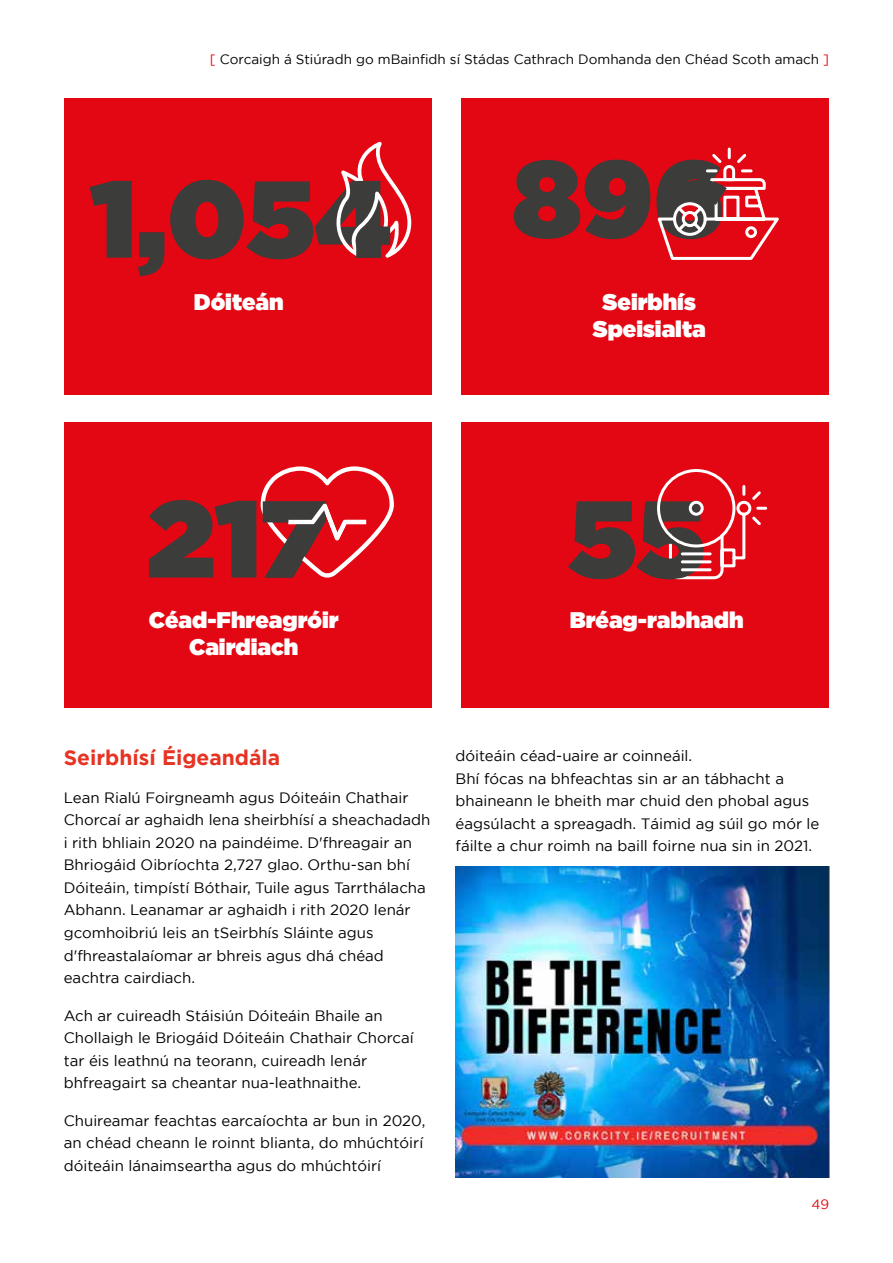
<style>
.page{position:relative;width:893px;height:1263px;background:#fff}
.page>*{position:absolute;margin:0;border:0;box-sizing:border-box;transform-origin:0 0}
.t1{font:108.9px "Gotham Ultra";color:#3c3c3b}
.t2{font:22.5px/27px "Gotham Ultra";color:#fff;text-align:center}
.t3{font:700 21px "Gotham";color:#e63323}
.t4{font:15px/22.5px "Gotham";color:#000}
.t5{font:13.5px "Gotham";color:#000}
.t6{font:13.5px "Gotham";color:#e30613}
.s1{color:#e30613}
</style>
<div class="page">
<div style="left:64px;top:98px;width:368px;height:297px;background:#e30613"></div>
<div style="left:64px;top:422px;width:368px;height:286px;background:#e30613"></div>
<div style="left:461px;top:98px;width:368px;height:297px;background:#e30613"></div>
<div style="left:461px;top:422px;width:368px;height:286px;background:#e30613"></div>
<img style="left:455px;top:866px;width:374px;height:312px">
<svg style="left:336px;top:142px;width:75px;height:116px"></svg>
<svg style="left:657px;top:147px;width:122px;height:113px"></svg>
<svg style="left:261px;top:466px;width:133px;height:112px"></svg>
<svg style="left:636px;top:483px;width:132px;height:97px"></svg>
<p class="t5" style="left:210px;top:52px;width:621px"><span class="s1">[</span> Corcaigh á Stiúradh go mBainfidh sí Stádas Cathrach Domhanda den Chéad Scoth amach <span class="s1">]</span></p>
<h1 class="t1" style="left:90px;top:156px;width:301px">1,054</h1>
<h2 class="t2" style="left:194px;top:288px;width:91px">Dóiteán</h2>
<h1 class="t1" style="left:513px;top:136px;width:214px">896</h1>
<h2 class="t2" style="left:593px;top:288px;width:114px">Seirbhís<br>Speisialta</h2>
<h1 class="t1" style="left:147px;top:476px;width:181px">217</h1>
<h2 class="t2" style="left:149px;top:606px;width:191px">Céad-Fhreagróir<br>Cairdiach</h2>
<h1 class="t1" style="left:568px;top:476px;width:139px">55</h1>
<h2 class="t2" style="left:570px;top:606px;width:175px">Bréag-rabhadh</h2>
<h3 class="t3" style="left:64px;top:746px;width:218px">Seirbhísí Éigeandála</h3>
<p class="t4" style="left:64px;top:786px;width:368px">Lean Rialú Foirgneamh agus Dóiteáin Chathair Chorcaí ar aghaidh lena sheirbhísí a sheachadadh i rith bhliain 2020 na paindéime. D'fhreagair an Bhriogáid Oibríochta 2,727 glao. Orthu-san bhí Dóiteáin, timpístí Bóthair, Tuile agus Tarrthálacha Abhann. Leanamar ar aghaidh i rith 2020 lenár gcomhoibriú leis an tSeirbhís Sláinte agus d'fhreastalaíomar ar bhreis agus dhá chéad eachtra cairdiach.</p>
<p class="t4" style="left:64px;top:1004px;width:351px">Ach ar cuireadh Stáisiún Dóiteáin Bhaile an Chollaigh le Briogáid Dóiteáin Chathair Chorcaí tar éis leathnú na teorann, cuireadh lenár bhfreagairt sa cheantar nua-leathnaithe.</p>
<p class="t4" style="left:64px;top:1109px;width:363px">Chuireamar feachtas earcaíochta ar bun in 2020, an chéad cheann le roinnt blianta, do mhúchtóirí dóiteáin lánaimseartha agus do mhúchtóirí</p>
<p class="t4" style="left:455px;top:744px;width:365px">dóiteáin céad-uaire ar coinneáil.<br>Bhí fócas na bhfeachtas sin ar an tábhacht a bhaineann le bheith mar chuid den phobal agus éagsúlacht a spreagadh. Táimid ag súil go mór le fáilte a chur roimh na baill foirne nua sin in 2021.</p>
<p class="t6" style="left:811px;top:1197px;width:19px">49</p>
</div>
